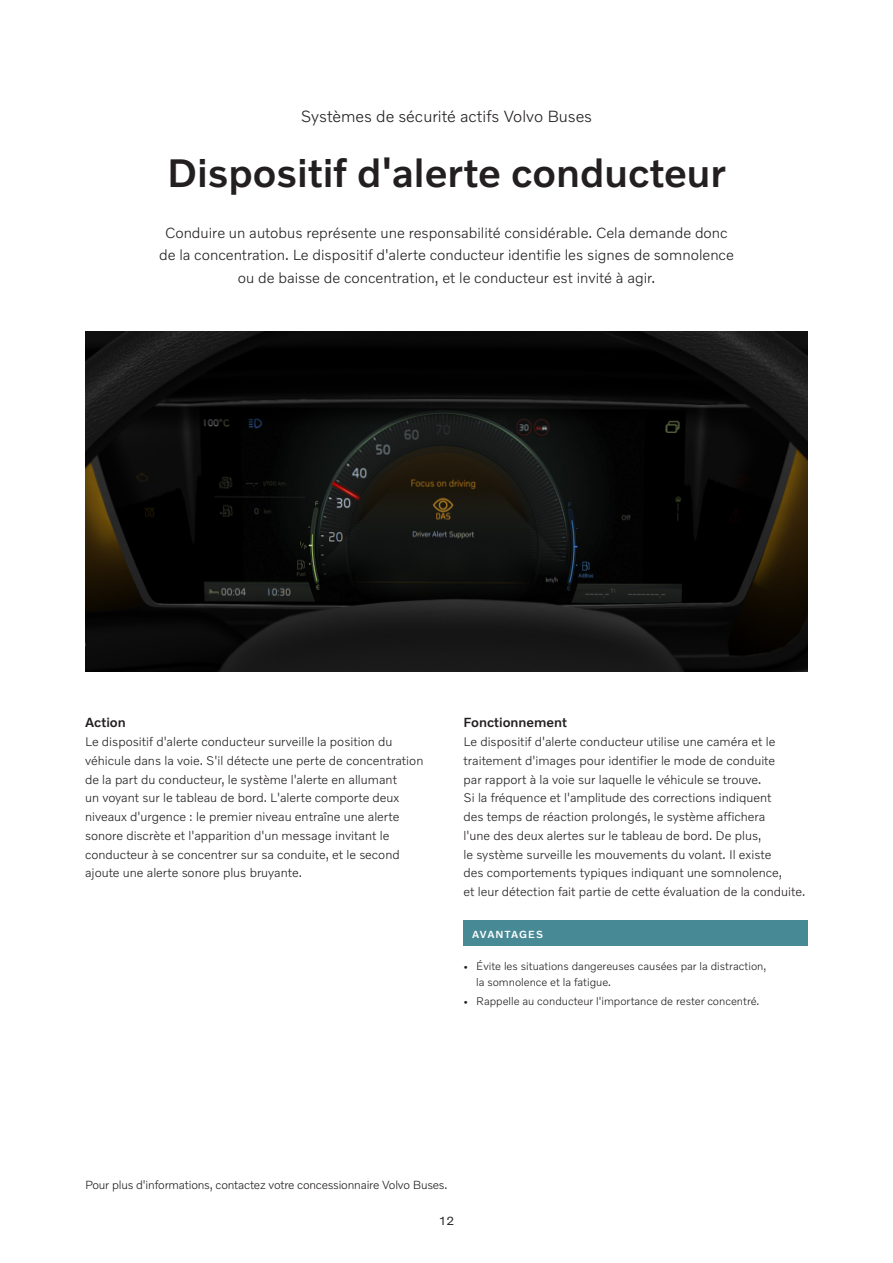
<style>
.page{position:relative;width:893px;height:1263px;background:#fff}
.page>*{position:absolute;margin:0;border:0;box-sizing:border-box;transform-origin:0 0}
.t1{font:700 40.5px "Volvo Novum 3.1";color:#231f20}
.t2{font:300 16.5px "Volvo Novum 3.1";color:#231f20}
.t3{font:300 15px/22.5px "Volvo Novum 3.1";color:#231f20;text-align:center}
.t4{font:700 13.5px "Volvo Novum 3.1";color:#231f20}
.t5{font:300 12.75px/18.8px "Volvo Novum 3.1";color:#231f20}
.t6{font:300 12px "Volvo Novum 3.1";letter-spacing:-.015em;color:#231f20}
.t7{font:12px "Volvo Novum 3.1";color:#231f20}
.t8{font:300 11.25px/16.5px "Volvo Novum 3.1";color:#231f20}
.t9{font:700 10.5px "Volvo Novum 3.1";letter-spacing:.09em;color:#fff}
</style>
<div class="page">
<img style="left:85px;top:332px;width:723px;height:340px">
<div style="left:463px;top:921px;width:345px;height:25px;background:#478995"></div>
<p class="t2" style="left:301px;top:106px;width:293px">Systèmes de sécurité actifs Volvo Buses</p>
<h1 class="t1" style="left:167px;top:148px;width:560px">Dispositif d'alerte conducteur</h1>
<p class="t3" style="left:159px;top:221px;width:576px">Conduire un autobus représente une responsabilité considérable. Cela demande donc de la concentration. Le dispositif d'alerte conducteur identifie les signes de somnolence ou de baisse de concentration, et le conducteur est invité à agir.</p>
<p class="t4" style="left:85px;top:714px;width:42px">Action</p>
<p class="t5" style="left:85px;top:732px;width:340px">Le dispositif d'alerte conducteur surveille la position du véhicule dans la voie. S'il détecte une perte de concentration de la part du conducteur, le système l'alerte en allumant<br>un voyant sur le tableau de bord. L'alerte comporte deux niveaux d'urgence : le premier niveau entraîne une alerte sonore discrète et l'apparition d'un message invitant le conducteur à se concentrer sur sa conduite, et le second ajoute une alerte sonore plus bruyante.</p>
<p class="t4" style="left:463px;top:714px;width:105px">Fonctionnement</p>
<p class="t5" style="left:463px;top:732px;width:343px">Le dispositif d'alerte conducteur utilise une caméra et le traitement d'images pour identifier le mode de conduite<br>par rapport à la voie sur laquelle le véhicule se trouve.<br>Si la fréquence et l'amplitude des corrections indiquent<br>des temps de réaction prolongés, le système affichera<br>l'une des deux alertes sur le tableau de bord. De plus,<br>le système surveille les mouvements du volant. Il existe<br>des comportements typiques indiquant une somnolence,<br>et leur détection fait partie de cette évaluation de la conduite.</p>
<p class="t9" style="left:472px;top:928px;width:72px">AVANTAGES</p>
<p class="t8" style="left:476px;top:957px;width:291px;text-indent:-13px">• Évite les situations dangereuses causées par la distraction, la somnolence et la fatigue.</p>
<p class="t8" style="left:463px;top:992px;width:297px">• Rappelle au conducteur l'importance de rester concentré.</p>
<p class="t6" style="left:85px;top:1177px;width:364px">Pour plus d'informations, contactez votre concessionnaire Volvo Buses.</p>
<p class="t7" style="left:439px;top:1213px;width:17px">12</p>
</div>
